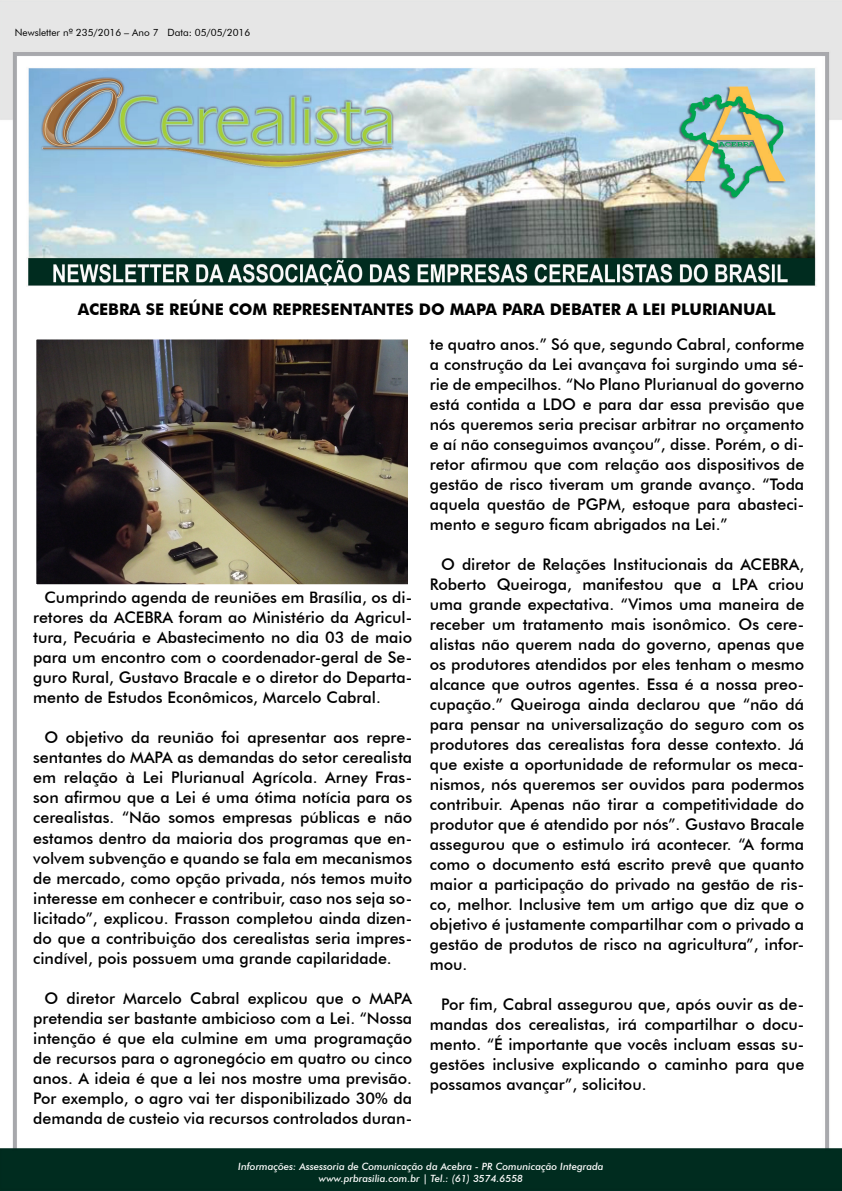
<style>
.page{position:relative;width:842px;height:1191px;background:#fff}
.page>*{position:absolute;margin:0;border:0;box-sizing:border-box;transform-origin:0 0}
.t1{font:500 16px/20px "Futura BT";color:#000;text-align:justify}
.t2{font:700 16px "Futura BT";color:#000}
.t3{font:italic 500 10px/12px "Futura BT";color:#fff;text-align:center}
.t4{font:10px "Futura BT";color:#000}
</style>
<div class="page">
<img style="left:0;top:0;width:842px;height:1191px">
<img style="left:37px;top:340px;width:370px;height:243px">
<div style="left:29px;top:332px;width:386px;height:259px;border:7px solid #fff"></div>
<p class="t4" style="left:15px;top:27px;width:237px">Newsletter nº 235/2016 – Ano 7 Data: 05/05/2016</p>
<p class="t2" style="left:78px;top:299px;width:699px">ACEBRA SE REÚNE COM REPRESENTANTES DO MAPA PARA DEBATER A LEI PLURIANUAL</p>
<p class="t1" style="left:430px;top:334px;width:376px">te quatro anos.” Só que, segundo Cabral, conforme a construção da Lei avançava foi surgindo uma sé&shy;rie de empecilhos. “No Plano Plurianual do governo está contida a LDO e para dar essa previsão que nós queremos seria precisar arbitrar no orçamento e aí não conseguimos avançou”, disse. Porém, o di&shy;retor afirmou que com relação aos dispositivos de gestão de risco tiveram um grande avanço. “Toda aquela questão de PGPM, estoque para abasteci&shy;mento e seguro ficam abrigados na Lei.”</p>
<p class="t1" style="left:430px;top:554px;width:376px;text-indent:11px">O diretor de Relações Institucionais da ACEBRA, Roberto Queiroga, manifestou que a LPA criou uma grande expectativa. “Vimos uma maneira de receber um tratamento mais isonômico. Os cere&shy;alistas não querem nada do governo, apenas que os produtores atendidos por eles tenham o mesmo alcance que outros agentes. Essa é a nossa preo&shy;cupação.” Queiroga ainda declarou que “não dá para pensar na universalização do seguro com os produtores das cerealistas fora desse contexto. Já que existe a oportunidade de reformular os meca&shy;nismos, nós queremos ser ouvidos para podermos contribuir. Apenas não tirar a competitividade do produtor que é atendido por nós”. Gustavo Bracale assegurou que o estimulo irá acontecer. “A forma como o documento está escrito prevê que quanto maior a participação do privado na gestão de ris&shy;co, melhor. Inclusive tem um artigo que diz que o objetivo é justamente compartilhar com o privado a gestão de produtos de risco na agricultura”, infor&shy;mou.</p>
<p class="t1" style="left:430px;top:994px;width:376px;text-indent:11px">Por fim, Cabral assegurou que, após ouvir as de&shy;mandas dos cerealistas, irá compartilhar o docu&shy;mento. “É importante que vocês incluam essas su&shy;gestões inclusive explicando o caminho para que possamos avançar”, solicitou.</p>
<p class="t1" style="left:33px;top:587px;width:380px;text-indent:11px">Cumprindo agenda de reuniões em Brasília, os di&shy;retores da ACEBRA foram ao Ministério da Agricul&shy;tura, Pecuária e Abastecimento no dia 03 de maio para um encontro com o coordenador-geral de Se&shy;guro Rural, Gustavo Bracale e o diretor do Departa&shy;mento de Estudos Econômicos, Marcelo Cabral.</p>
<p class="t1" style="left:33px;top:727px;width:380px;text-indent:11px">O objetivo da reunião foi apresentar aos repre&shy;sentantes do MAPA as demandas do setor cerealista em relação à Lei Plurianual Agrícola. Arney Fras&shy;son afirmou que a Lei é uma ótima notícia para os cerealistas. “Não somos empresas públicas e não estamos dentro da maioria dos programas que en&shy;volvem subvenção e quando se fala em mecanismos de mercado, como opção privada, nós temos muito interesse em conhecer e contribuir, caso nos seja so&shy;licitado”, explicou. Frasson completou ainda dizen&shy;do que a contribuição dos cerealistas seria impres&shy;cindível, pois possuem uma grande capilaridade.</p>
<p class="t1" style="left:33px;top:987px;width:380px;text-indent:11px">O diretor Marcelo Cabral explicou que o MAPA pretendia ser bastante ambicioso com a Lei. “Nossa intenção é que ela culmine em uma programação de recursos para o agronegócio em quatro ou cinco anos. A ideia é que a lei nos mostre uma previsão.<br>Por exemplo, o agro vai ter disponibilizado 30% da demanda de custeio via recursos controlados duran-</p>
<p class="t3" style="left:238px;top:1160px;width:367px">Informações: Assessoria de Comunicação da Acebra - PR Comunicação Integrada www.prbrasilia.com.br | Tel.: (61) 3574.6558</p>
</div>
